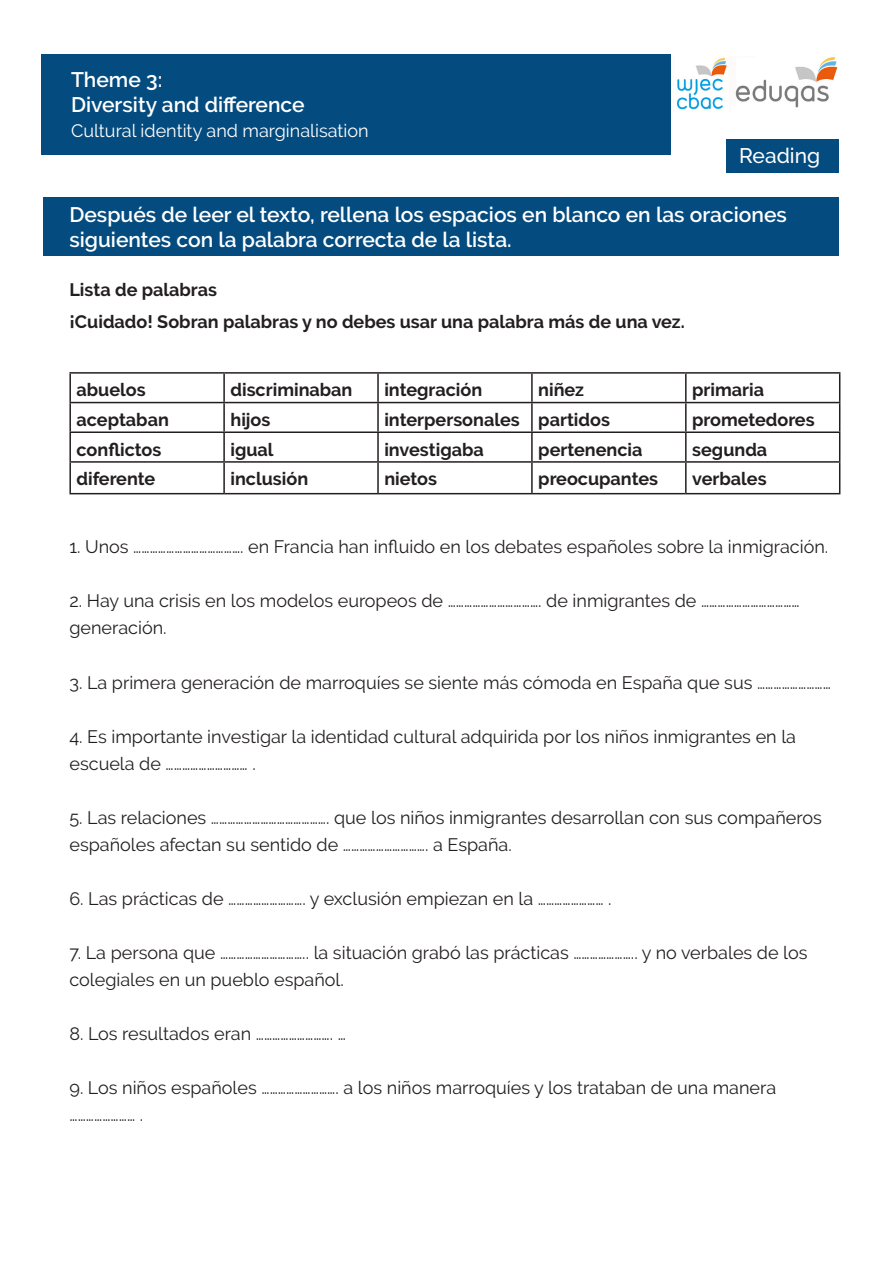
<style>
.page{position:relative;width:893px;height:1263px;background:#fff}
.page>*{position:absolute;margin:0;border:0;box-sizing:border-box;transform-origin:0 0}
.t1{font:600 21px/25.2px "Raleway";color:#fff}
.t2{font:500 21px "Raleway";color:#fff}
.Caption1{font:18px/27px "Raleway";color:#231f20}
.t3{font:700 18px "Raleway";color:#231f20}
.t4{font:18px "Raleway";color:#fff}
</style>
<div class="page">
<div style="left:41px;top:54px;width:630px;height:50px;background:#044b7f"></div>
<div style="left:41px;top:79px;width:630px;height:51px;background:#044b7f"></div>
<div style="left:41px;top:105px;width:630px;height:50px;background:#044b7f"></div>
<div style="left:726px;top:139px;width:113px;height:33px;background:#044b7f"></div>
<img style="left:676px;top:57px;width:162px;height:53px">
<div style="left:44px;top:198px;width:795px;height:58px;background:#044b7f"></div>
<hr style="left:69px;top:372px;width:155px;height:2px;background:#231f20">
<hr style="left:69px;top:374px;width:2px;height:28px;background:#231f20">
<hr style="left:224px;top:372px;width:154px;height:2px;background:#231f20">
<hr style="left:223px;top:374px;width:2px;height:28px;background:#231f20">
<hr style="left:378px;top:372px;width:154px;height:2px;background:#231f20">
<hr style="left:377px;top:374px;width:2px;height:28px;background:#231f20">
<hr style="left:532px;top:372px;width:154px;height:2px;background:#231f20">
<hr style="left:531px;top:374px;width:2px;height:28px;background:#231f20">
<hr style="left:686px;top:372px;width:154px;height:2px;background:#231f20">
<hr style="left:685px;top:374px;width:2px;height:28px;background:#231f20">
<hr style="left:69px;top:402px;width:155px;height:1px;background:#231f20">
<hr style="left:69px;top:403px;width:2px;height:28px;background:#231f20">
<hr style="left:224px;top:402px;width:154px;height:1px;background:#231f20">
<hr style="left:223px;top:403px;width:2px;height:28px;background:#231f20">
<hr style="left:378px;top:402px;width:154px;height:1px;background:#231f20">
<hr style="left:377px;top:403px;width:2px;height:28px;background:#231f20">
<hr style="left:532px;top:402px;width:154px;height:1px;background:#231f20">
<hr style="left:531px;top:403px;width:2px;height:28px;background:#231f20">
<hr style="left:686px;top:402px;width:154px;height:1px;background:#231f20">
<hr style="left:685px;top:403px;width:2px;height:28px;background:#231f20">
<hr style="left:69px;top:431px;width:155px;height:2px;background:#231f20">
<hr style="left:69px;top:433px;width:2px;height:28px;background:#231f20">
<hr style="left:224px;top:431px;width:154px;height:2px;background:#231f20">
<hr style="left:223px;top:433px;width:2px;height:28px;background:#231f20">
<hr style="left:378px;top:431px;width:154px;height:2px;background:#231f20">
<hr style="left:377px;top:433px;width:2px;height:28px;background:#231f20">
<hr style="left:532px;top:431px;width:154px;height:2px;background:#231f20">
<hr style="left:531px;top:433px;width:2px;height:28px;background:#231f20">
<hr style="left:686px;top:431px;width:154px;height:2px;background:#231f20">
<hr style="left:685px;top:433px;width:2px;height:28px;background:#231f20">
<svg style="left:839px;top:374px;width:1px;height:87px"></svg>
<hr style="left:69px;top:461px;width:155px;height:2px;background:#231f20">
<hr style="left:69px;top:463px;width:2px;height:30px;background:#231f20">
<hr style="left:224px;top:461px;width:154px;height:2px;background:#231f20">
<hr style="left:223px;top:463px;width:2px;height:30px;background:#231f20">
<hr style="left:378px;top:461px;width:154px;height:2px;background:#231f20">
<hr style="left:377px;top:463px;width:2px;height:30px;background:#231f20">
<hr style="left:532px;top:461px;width:154px;height:2px;background:#231f20">
<hr style="left:531px;top:463px;width:2px;height:30px;background:#231f20">
<hr style="left:686px;top:461px;width:154px;height:2px;background:#231f20">
<hr style="left:685px;top:463px;width:2px;height:30px;background:#231f20">
<hr style="left:839px;top:463px;width:1px;height:30px;background:#231f20">
<hr style="left:69px;top:493px;width:155px;height:1px;background:#231f20">
<hr style="left:224px;top:493px;width:154px;height:1px;background:#231f20">
<hr style="left:378px;top:493px;width:154px;height:1px;background:#231f20">
<hr style="left:532px;top:493px;width:154px;height:1px;background:#231f20">
<hr style="left:686px;top:493px;width:154px;height:1px;background:#231f20">
<p class="t1" style="left:71px;top:67px;width:235px">Theme 3:<br>Diversity and difference</p>
<p class="t4" style="left:71px;top:120px;width:299px">Cultural identity and marginalisation</p>
<p class="t2" style="left:739px;top:144px;width:83px">Reading</p>
<p class="t1" style="left:69px;top:202px;width:719px">Después de leer el texto, rellena los espacios en blanco en las oraciones siguientes con la palabra correcta de la lista.</p>
<p class="t3" style="left:69px;top:279px;width:149px">Lista de palabras</p>
<p class="t3" style="left:69px;top:311px;width:617px">¡Cuidado! Sobran palabras y no debes usar una palabra más de una vez.</p>
<p class="t3" style="left:77px;top:380px;width:71px">abuelos</p>
<p class="t3" style="left:230px;top:380px;width:124px">discriminaban</p>
<p class="t3" style="left:384px;top:380px;width:99px">integración</p>
<p class="t3" style="left:538px;top:380px;width:47px">niñez</p>
<p class="t3" style="left:692px;top:380px;width:73px">primaria</p>
<p class="t3" style="left:77px;top:409px;width:94px">aceptaban</p>
<p class="t3" style="left:230px;top:409px;width:42px">hijos</p>
<p class="t3" style="left:384px;top:409px;width:137px">interpersonales</p>
<p class="t3" style="left:538px;top:409px;width:73px">partidos</p>
<p class="t3" style="left:692px;top:409px;width:124px">prometedores</p>
<p class="t3" style="left:77px;top:439px;width:86px">conflictos</p>
<p class="t3" style="left:230px;top:439px;width:45px">igual</p>
<p class="t3" style="left:384px;top:439px;width:101px">investigaba</p>
<p class="t3" style="left:538px;top:439px;width:106px">pertenencia</p>
<p class="t3" style="left:692px;top:439px;width:77px">segunda</p>
<p class="t3" style="left:77px;top:469px;width:80px">diferente</p>
<p class="t3" style="left:230px;top:469px;width:79px">inclusión</p>
<p class="t3" style="left:384px;top:469px;width:54px">nietos</p>
<p class="t3" style="left:538px;top:469px;width:121px">preocupantes</p>
<p class="t3" style="left:692px;top:469px;width:76px">verbales</p>
<p class="Caption1" style="left:69px;top:534px;width:760px">1. Unos …………………………………. en Francia han influido en los debates españoles sobre la inmigración.</p>
<p class="Caption1" style="left:69px;top:588px;width:732px">2. Hay una crisis en los modelos europeos de ……………………………. de inmigrantes de ……………………………… generación.</p>
<p class="Caption1" style="left:69px;top:669px;width:763px">3. La primera generación de marroquíes se siente más cómoda en España que sus ………………………</p>
<p class="Caption1" style="left:69px;top:723px;width:728px">4. Es importante investigar la identidad cultural adquirida por los niños inmigrantes en la escuela de ………………………… .</p>
<p class="Caption1" style="left:69px;top:804px;width:754px">5. Las relaciones ……………………………………. que los niños inmigrantes desarrollan con sus compañeros españoles afectan su sentido de …………………………. a España.</p>
<p class="Caption1" style="left:69px;top:885px;width:544px">6. Las prácticas de ………………………. y exclusión empiezan en la …………………… .</p>
<p class="Caption1" style="left:69px;top:939px;width:740px">7. La persona que ………………………….. la situación grabó las prácticas ………………….. y no verbales de los colegiales en un pueblo español.</p>
<p class="Caption1" style="left:69px;top:1020px;width:278px">8. Los resultados eran ………………………. …</p>
<p class="Caption1" style="left:69px;top:1074px;width:708px">9. Los niños españoles ………………………. a los niños marroquíes y los trataban de una manera …………………… .</p>
</div>
